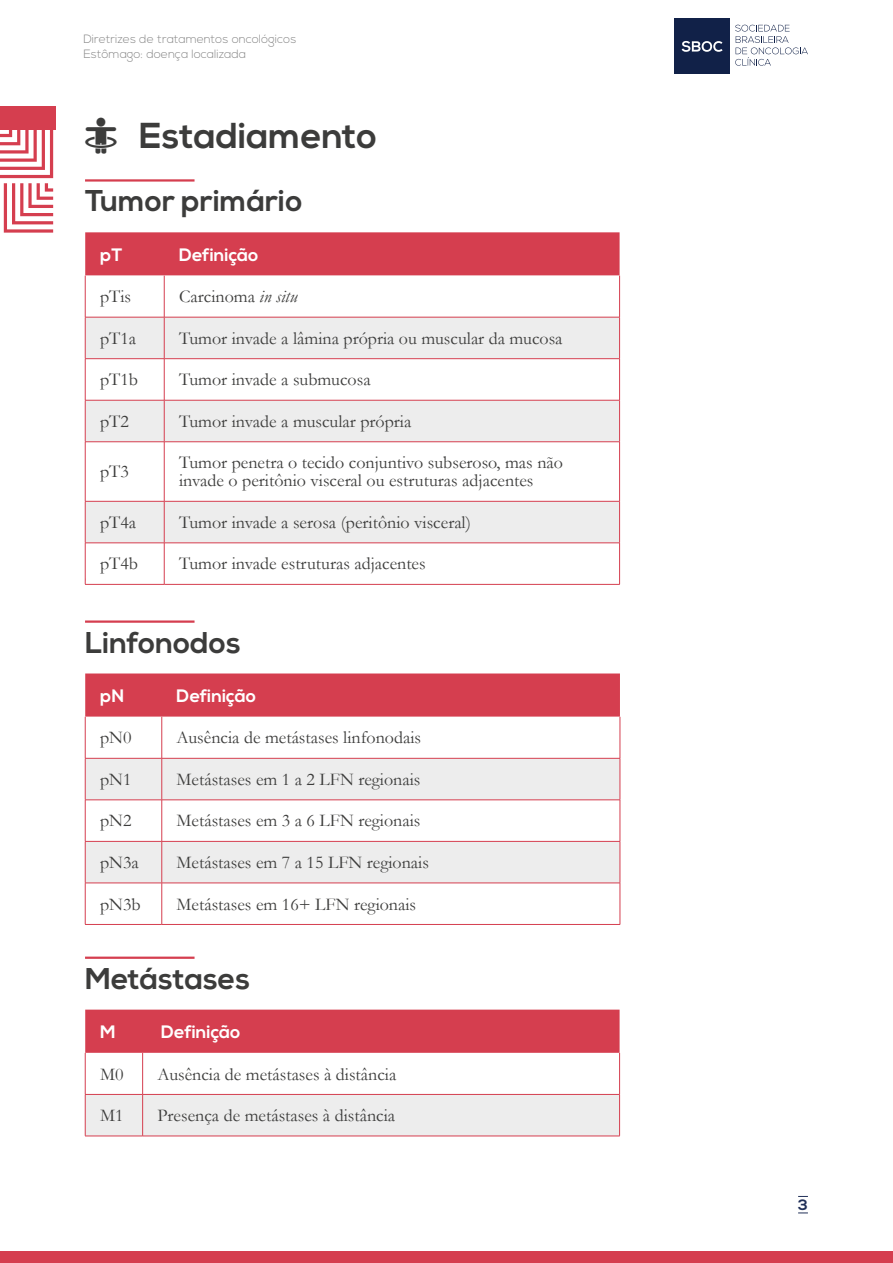
<style>
.page{position:relative;width:893px;height:1263px;background:#fff}
.page>*{position:absolute;margin:0;border:0;box-sizing:border-box;transform-origin:0 0}
.t1{font:700 36px "Nexa";color:#3c3c3b}
.t2{font:700 30px "Nexa";color:#3c3c3b}
.t3{font:18px/18px "Garamond";color:#3c3c3b}
.t4{font:700 18px "Nexa";color:#fff}
.t5{font:700 15px "Nexa";color:#213058}
.t6{font:300 12px/15px "Nexa";color:#878787}
.s1{font-style:italic}
</style>
<div class="page">
<svg style="left:735px;top:25px;width:73px;height:41px"></svg>
<div style="left:674px;top:18px;width:55px;height:56px;background:#112148"></div>
<svg style="left:682px;top:41px;width:41px;height:11px"></svg>
<div style="left:0;top:1251px;width:893px;height:12px;background:#d53e4f"></div>
<hr style="left:85px;top:179px;width:110px;height:3px;background:#d53e4f">
<hr style="left:85px;top:620px;width:110px;height:3px;background:#d53e4f">
<hr style="left:85px;top:956px;width:110px;height:3px;background:#d53e4f">
<div style="left:85px;top:232px;width:535px;height:44px;background:#d53e4f"></div>
<svg style="left:86px;top:276px;width:533px;height:308px"></svg>
<svg style="left:86px;top:318px;width:533px;height:225px;fill:#ededed"></svg>
<hr style="left:164px;top:276px;width:1px;height:41px;background:#d53e4f">
<hr style="left:85px;top:317px;width:79px;height:1px;background:#d53e4f">
<hr style="left:164px;top:317px;width:456px;height:1px;background:#d53e4f">
<hr style="left:164px;top:317px;width:1px;height:41px;background:#d53e4f">
<hr style="left:85px;top:358px;width:79px;height:1px;background:#d53e4f">
<hr style="left:164px;top:358px;width:456px;height:1px;background:#d53e4f">
<hr style="left:164px;top:359px;width:1px;height:41px;background:#d53e4f">
<hr style="left:85px;top:400px;width:79px;height:1px;background:#d53e4f">
<hr style="left:164px;top:400px;width:456px;height:1px;background:#d53e4f">
<hr style="left:164px;top:400px;width:1px;height:42px;background:#d53e4f">
<hr style="left:85px;top:441px;width:79px;height:1px;background:#d53e4f">
<hr style="left:164px;top:441px;width:456px;height:1px;background:#d53e4f">
<hr style="left:164px;top:442px;width:1px;height:59px;background:#d53e4f">
<hr style="left:85px;top:501px;width:79px;height:1px;background:#d53e4f">
<hr style="left:164px;top:501px;width:456px;height:1px;background:#d53e4f">
<hr style="left:164px;top:501px;width:1px;height:42px;background:#d53e4f">
<hr style="left:85px;top:543px;width:79px;height:1px;background:#d53e4f">
<hr style="left:164px;top:543px;width:456px;height:1px;background:#d53e4f">
<hr style="left:164px;top:543px;width:1px;height:41px;background:#d53e4f">
<hr style="left:85px;top:276px;width:1px;height:41px;background:#d53e4f">
<hr style="left:619px;top:276px;width:1px;height:41px;background:#d53e4f">
<hr style="left:85px;top:317px;width:1px;height:41px;background:#d53e4f">
<hr style="left:619px;top:317px;width:1px;height:41px;background:#d53e4f">
<hr style="left:85px;top:359px;width:1px;height:41px;background:#d53e4f">
<hr style="left:619px;top:359px;width:1px;height:41px;background:#d53e4f">
<hr style="left:85px;top:400px;width:1px;height:42px;background:#d53e4f">
<hr style="left:619px;top:400px;width:1px;height:42px;background:#d53e4f">
<hr style="left:85px;top:442px;width:1px;height:59px;background:#d53e4f">
<hr style="left:619px;top:442px;width:1px;height:59px;background:#d53e4f">
<hr style="left:85px;top:501px;width:1px;height:42px;background:#d53e4f">
<hr style="left:619px;top:501px;width:1px;height:42px;background:#d53e4f">
<hr style="left:85px;top:543px;width:1px;height:41px;background:#d53e4f">
<hr style="left:619px;top:543px;width:1px;height:41px;background:#d53e4f">
<hr style="left:85px;top:584px;width:79px;height:1px;background:#d53e4f">
<hr style="left:164px;top:584px;width:456px;height:1px;background:#d53e4f">
<div style="left:85px;top:673px;width:535px;height:44px;background:#d53e4f"></div>
<svg style="left:86px;top:717px;width:534px;height:207px"></svg>
<svg style="left:86px;top:759px;width:534px;height:124px;fill:#ededed"></svg>
<hr style="left:162px;top:717px;width:1px;height:41px;background:#d53e4f">
<hr style="left:85px;top:758px;width:77px;height:1px;background:#d53e4f">
<hr style="left:162px;top:758px;width:458px;height:1px;background:#d53e4f">
<hr style="left:162px;top:758px;width:1px;height:42px;background:#d53e4f">
<hr style="left:85px;top:799px;width:77px;height:1px;background:#d53e4f">
<hr style="left:162px;top:799px;width:458px;height:1px;background:#d53e4f">
<hr style="left:162px;top:800px;width:1px;height:41px;background:#d53e4f">
<hr style="left:85px;top:841px;width:77px;height:1px;background:#d53e4f">
<hr style="left:162px;top:841px;width:458px;height:1px;background:#d53e4f">
<hr style="left:162px;top:841px;width:1px;height:42px;background:#d53e4f">
<hr style="left:85px;top:883px;width:77px;height:1px;background:#d53e4f">
<hr style="left:162px;top:883px;width:458px;height:1px;background:#d53e4f">
<hr style="left:162px;top:883px;width:1px;height:41px;background:#d53e4f">
<hr style="left:85px;top:717px;width:1px;height:41px;background:#d53e4f">
<hr style="left:620px;top:717px;width:1px;height:41px;background:#d53e4f">
<hr style="left:85px;top:758px;width:1px;height:42px;background:#d53e4f">
<hr style="left:620px;top:758px;width:1px;height:42px;background:#d53e4f">
<hr style="left:85px;top:800px;width:1px;height:41px;background:#d53e4f">
<hr style="left:620px;top:800px;width:1px;height:41px;background:#d53e4f">
<hr style="left:85px;top:841px;width:1px;height:42px;background:#d53e4f">
<hr style="left:620px;top:841px;width:1px;height:42px;background:#d53e4f">
<hr style="left:85px;top:883px;width:1px;height:41px;background:#d53e4f">
<hr style="left:620px;top:883px;width:1px;height:41px;background:#d53e4f">
<hr style="left:85px;top:924px;width:77px;height:1px;background:#d53e4f">
<hr style="left:162px;top:924px;width:458px;height:1px;background:#d53e4f">
<svg style="left:85px;top:1009px;width:535px;height:127px"></svg>
<hr style="left:142px;top:1053px;width:1px;height:41px;background:#d53e4f">
<hr style="left:85px;top:1094px;width:58px;height:1px;background:#d53e4f">
<hr style="left:143px;top:1094px;width:477px;height:1px;background:#d53e4f">
<hr style="left:142px;top:1094px;width:1px;height:42px;background:#d53e4f">
<hr style="left:85px;top:1053px;width:1px;height:41px;background:#d53e4f">
<hr style="left:619px;top:1053px;width:1px;height:41px;background:#d53e4f">
<hr style="left:85px;top:1094px;width:1px;height:42px;background:#d53e4f">
<hr style="left:619px;top:1094px;width:1px;height:42px;background:#d53e4f">
<hr style="left:85px;top:1136px;width:58px;height:1px;background:#d53e4f">
<hr style="left:143px;top:1136px;width:477px;height:1px;background:#d53e4f">
<svg style="left:0;top:130px;width:54px;height:102px"></svg>
<div style="left:0;top:106px;width:55px;height:24px;background:#d53e4f"></div>
<p class="t6" style="left:83px;top:32px;width:215px">Diretrizes de tratamentos oncológicos<br>Estômago: doença localizada</p>
<h1 class="t1" style="left:139px;top:115px;width:240px">Estadiamento</h1>
<h2 class="t2" style="left:85px;top:184px;width:219px">Tumor primário</h2>
<p class="t4" style="left:100px;top:244px;width:24px">pT</p>
<p class="t4" style="left:179px;top:244px;width:81px">Definição</p>
<p class="t3" style="left:100px;top:287px;width:32px">pTis</p>
<p class="t3" style="left:179px;top:287px;width:120px">Carcinoma <span class="s1">in situ</span></p>
<p class="t3" style="left:100px;top:329px;width:37px">pT1a</p>
<p class="t3" style="left:179px;top:329px;width:385px">Tumor invade a lâmina própria ou muscular da mucosa</p>
<p class="t3" style="left:100px;top:370px;width:39px">pT1b</p>
<p class="t3" style="left:179px;top:370px;width:193px">Tumor invade a submucosa</p>
<p class="t3" style="left:100px;top:412px;width:30px">pT2</p>
<p class="t3" style="left:179px;top:412px;width:234px">Tumor invade a muscular própria</p>
<p class="t3" style="left:100px;top:462px;width:30px">pT3</p>
<p class="t3" style="left:179px;top:453px;width:385px">Tumor penetra o tecido conjuntivo subseroso, mas não invade o peritônio visceral ou estruturas adjacentes</p>
<p class="t3" style="left:100px;top:513px;width:37px">pT4a</p>
<p class="t3" style="left:179px;top:513px;width:293px">Tumor invade a serosa (peritônio visceral)</p>
<p class="t3" style="left:100px;top:554px;width:39px">pT4b</p>
<p class="t3" style="left:179px;top:554px;width:248px">Tumor invade estruturas adjacentes</p>
<h2 class="t2" style="left:85px;top:625px;width:157px">Linfonodos</h2>
<p class="t4" style="left:100px;top:685px;width:26px">pN</p>
<p class="t4" style="left:177px;top:685px;width:81px">Definição</p>
<p class="t3" style="left:100px;top:728px;width:33px">pN0</p>
<p class="t3" style="left:177px;top:728px;width:246px">Ausência de metástases linfonodais</p>
<p class="t3" style="left:100px;top:770px;width:33px">pN1</p>
<p class="t3" style="left:177px;top:770px;width:245px">Metástases em 1 a 2 LFN regionais</p>
<p class="t3" style="left:100px;top:811px;width:33px">pN2</p>
<p class="t3" style="left:177px;top:811px;width:245px">Metástases em 3 a 6 LFN regionais</p>
<p class="t3" style="left:100px;top:853px;width:40px">pN3a</p>
<p class="t3" style="left:177px;top:853px;width:254px">Metástases em 7 a 15 LFN regionais</p>
<p class="t3" style="left:100px;top:894px;width:42px">pN3b</p>
<p class="t3" style="left:177px;top:894px;width:241px">Metástases em 16+ LFN regionais</p>
<h2 class="t2" style="left:85px;top:961px;width:167px">Metástases</h2>
<p class="t4" style="left:100px;top:1021px;width:17px">M</p>
<p class="t4" style="left:161px;top:1021px;width:81px">Definição</p>
<p class="t3" style="left:100px;top:1064px;width:25px">M0</p>
<p class="t3" style="left:158px;top:1064px;width:240px">Ausência de metástases à distância</p>
<p class="t3" style="left:100px;top:1106px;width:25px">M1</p>
<p class="t3" style="left:158px;top:1106px;width:239px">Presença de metástases à distância</p>
<p class="t5" style="left:798px;top:1196px;width:11px">3</p>
</div>
